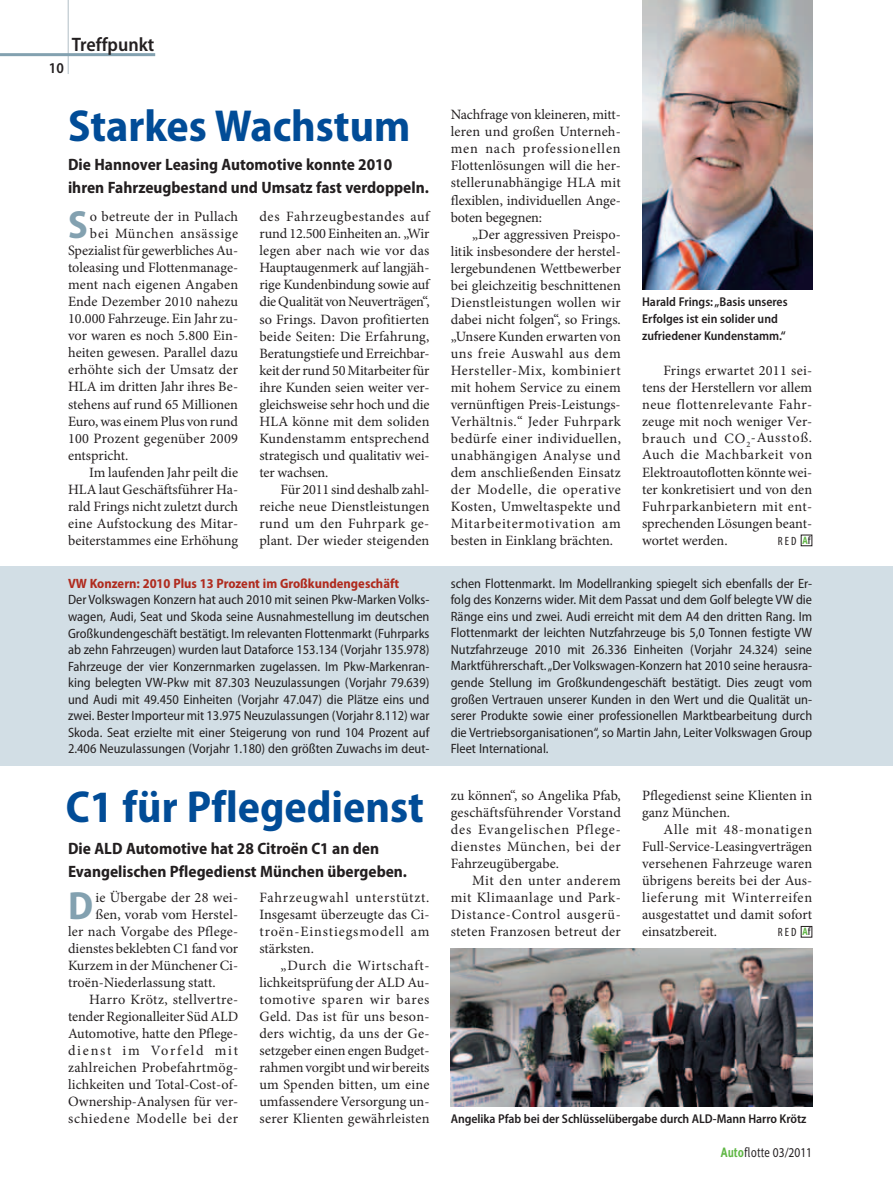
<style>
.page{position:relative;width:893px;height:1187px;background:#fff}
.page>*{position:absolute;margin:0;border:0;box-sizing:border-box;transform-origin:0 0}
.t1{font:700 semi-condensed 45px "Myriad Pro";color:#014c97}
.t2{font:700 semi-condensed 39.45px "Myriad Pro";color:#83a1b0}
.t3{font:600 semi-condensed 19.5px "Myriad Pro";color:#231f20}
.t4{font:700 semi-condensed 16.5px/22.5px "Myriad Pro";color:#231f20}
.t5{font:600 semi-condensed 15px "Myriad Pro";color:#231f20}
.t6{font:14.25px/17px "Minion Pro";letter-spacing:.005em;color:#231f20;text-align:justify}
.t7{font:14.25px "Minion Pro";letter-spacing:.05em;color:#231f20}
.t8{font:14.25px "Minion Pro";letter-spacing:.045em;color:#231f20}
.t9{font:14.25px "Minion Pro";letter-spacing:.12em;color:#231f20}
.t10{font:semi-condensed 13.5px/16.5px "Myriad Pro";color:#231f20;text-align:justify}
.t11{font:700 semi-condensed 13.5px "Myriad Pro";color:#b02b1e}
.t12{font:13.5px "Myriad Pro";color:#231f20;scale:.85 1}
.t13{font:600 semi-condensed 12.75px/17px "Myriad Pro";color:#231f20}
.t14{font:condensed 12px "Myriad Pro";letter-spacing:.17em;color:#231f20}
.s1{font-family:"Meta OT";font-weight:700;font-stretch:normal;font-size:10.5px;color:#60b745}
.s2{font-family:"Meta OT";font-weight:500;font-stretch:normal;font-size:10.5px}
.s3{font-family:"Meta OT";font-weight:700;color:#60b745}
.s4{font-family:"Meta OT"}
</style>
<div class="page">
<hr style="left:68px;top:0;width:1px;height:74px;background:#b1bec6">
<hr style="left:0;top:53px;width:155px;height:3px;background:#83a1b0">
<div style="left:0;top:566px;width:893px;height:199px;background:#d2dee5"></div>
<div style="left:801px;top:926px;width:11px;height:11px;border:1px solid #231f20"></div>
<img style="left:451px;top:948px;width:361px;height:158px">
<div style="left:801px;top:534px;width:11px;height:12px;border:1px solid #231f20"></div>
<img style="left:642px;top:0;width:170px;height:289px">
<p class="t5" style="left:49px;top:60px;width:16px">10</p>
<h3 class="t3" style="left:72px;top:33px;width:84px">Treffpunkt</h3>
<h1 class="t1" style="left:68px;top:101px;width:344px">Starkes Wachstum</h1>
<p class="t4" style="left:68px;top:154px;width:362px">Die Hannover Leasing Automotive konnte 2010 ihren Fahrzeugbestand und Umsatz fast verdoppeln.</p>
<h2 class="t2" style="left:68px;top:203px;width:21px">S</h2>
<p class="t6" style="left:90px;top:208px;width:150px">o betreute der in Pullach</p>
<p class="t8" style="left:90px;top:224px;width:150px">bei München ansässige</p>
<p class="t6" style="left:68px;top:242px;width:172px">Spezialist für gewerbliches Au-</p>
<p class="t6" style="left:68px;top:259px;width:172px">toleasing und Flottenmanage-</p>
<p class="t6" style="left:68px;top:276px;width:172px">ment nach eigenen Angaben</p>
<p class="t6" style="left:68px;top:293px;width:172px">Ende Dezember 2010 nahezu</p>
<p class="t6" style="left:68px;top:310px;width:172px">10.000 Fahrzeuge. Ein Jahr zu-</p>
<p class="t6" style="left:68px;top:327px;width:172px">vor waren es noch 5.800 Ein-</p>
<p class="t6" style="left:68px;top:344px;width:172px">heiten gewesen. Parallel dazu</p>
<p class="t6" style="left:68px;top:361px;width:172px">erhöhte sich der Umsatz der</p>
<p class="t6" style="left:68px;top:378px;width:172px">HLA im dritten Jahr ihres Be-</p>
<p class="t6" style="left:68px;top:395px;width:172px">stehens auf rund 65 Millionen</p>
<p class="t6" style="left:68px;top:412px;width:171px">Euro, was einem Plus von rund</p>
<p class="t6" style="left:68px;top:429px;width:171px">100 Prozent gegenüber 2009</p>
<p class="t6" style="left:68px;top:446px;width:62px">entspricht.</p>
<p class="t6" style="left:89px;top:463px;width:150px">Im laufenden Jahr peilt die</p>
<p class="t6" style="left:68px;top:480px;width:172px">HLA laut Geschäftsführer Ha-</p>
<p class="t6" style="left:68px;top:497px;width:172px">rald Frings nicht zuletzt durch</p>
<p class="t6" style="left:68px;top:514px;width:172px">eine Aufstockung des Mitar-</p>
<p class="t6" style="left:68px;top:531px;width:172px">beiterstammes eine Erhöhung</p>
<p class="t6" style="left:259px;top:208px;width:172px">des Fahrzeugbestandes auf rund 12.500 Einheiten an. „Wir legen aber nach wie vor das Hauptaugenmerk auf langjäh&shy;rige Kundenbindung sowie auf die Qualität von Neuverträgen“, so Frings. Davon profitierten beide Seiten: Die Erfahrung, Beratungstiefe und Erreichbar&shy;keit der rund 50 Mitarbeiter für ihre Kunden seien weiter ver&shy;gleichsweise sehr hoch und die HLA könne mit dem soliden Kundenstamm entsprechend strategisch und qualitativ wei&shy;ter wachsen.</p>
<p class="t6" style="left:259px;top:481px;width:172px;text-indent:21px">Für 2011 sind deshalb zahl&shy;reiche neue Dienstleistungen rund um den Fuhrpark ge&shy;plant. Der wieder steigenden</p>
<p class="t11" style="left:68px;top:576px;width:333px">VW Konzern: 2010 Plus 13 Prozent im Großkundengeschäft</p>
<p class="t10" style="left:68px;top:592px;width:363px">Der Volkswagen Konzern hat auch 2010 mit seinen Pkw-Marken Volks&shy;wagen, Audi, Seat und Skoda seine Ausnahmestellung im deutschen Großkundengeschäft bestätigt. Im relevanten Flottenmarkt (Fuhrparks ab zehn Fahrzeugen) wurden laut Dataforce 153.134 (Vorjahr 135.978)<br>Fahrzeuge der vier Konzernmarken zugelassen. Im Pkw-Markenran&shy;king belegten VW-Pkw mit 87.303 Neuzulassungen (Vorjahr 79.639) und Audi mit 49.450 Einheiten (Vorjahr 47.047) die Plätze eins und zwei. Bester Importeur mit 13.975 Neuzulassungen (Vorjahr 8.112) war Skoda. Seat erzielte mit einer Steigerung von rund 104 Prozent auf 2.406 Neuzulassungen (Vorjahr 1.180) den größten Zuwachs im deut-</p>
<h1 class="t1" style="left:66px;top:781px;width:359px">C1 für Pflegedienst</h1>
<p class="t4" style="left:68px;top:837px;width:341px">Die ALD Automotive hat 28 Citroën C1 an den<br>Evangelischen Pflegedienst München übergeben.</p>
<h2 class="t2" style="left:68px;top:883px;width:27px">D</h2>
<p class="t6" style="left:95px;top:888px;width:144px">ie Übergabe der 28 wei-</p>
<p class="t6" style="left:95px;top:905px;width:144px">ßen, vorab vom Herstel-</p>
<p class="t6" style="left:68px;top:922px;width:172px">ler nach Vorgabe des Pflege-</p>
<p class="t6" style="left:68px;top:940px;width:172px">dienstes beklebten C1 fand vor</p>
<p class="t6" style="left:68px;top:957px;width:172px">Kurzem in der Münchener Ci-</p>
<p class="t6" style="left:68px;top:974px;width:149px">troën-Niederlassung statt.</p>
<p class="t6" style="left:89px;top:991px;width:150px">Harro Krötz, stellvertre-</p>
<p class="t6" style="left:68px;top:1008px;width:172px">tender Regionalleiter Süd ALD</p>
<p class="t6" style="left:68px;top:1025px;width:172px">Automotive, hatte den Pflege-</p>
<p class="t9" style="left:68px;top:1040px;width:171px">dienst im Vorfeld mit</p>
<p class="t6" style="left:68px;top:1059px;width:172px">zahlreichen Probefahrtmög-</p>
<p class="t6" style="left:68px;top:1076px;width:172px">lichkeiten und Total-Cost-of-</p>
<p class="t6" style="left:68px;top:1093px;width:172px">Ownership-Analysen für ver-</p>
<p class="t7" style="left:68px;top:1109px;width:172px">schiedene Modelle bei der</p>
<p class="t6" style="left:259px;top:889px;width:172px">Fahrzeugwahl unterstützt.<br>Insgesamt überzeugte das Ci&shy;troën-Einstiegsmodell am stärksten.</p>
<p class="t6" style="left:259px;top:957px;width:172px;text-indent:21px">„Durch die Wirtschaft&shy;lichkeitsprüfung der ALD Au&shy;tomotive sparen wir bares Geld. Das ist für uns beson&shy;ders wichtig, da uns der Ge&shy;setzgeber einen engen Budget&shy;rahmen vorgibt und wir bereits um Spenden bitten, um eine umfassendere Versorgung un&shy;serer Klienten gewährleisten</p>
<p class="t6" style="left:451px;top:106px;width:172px">Nachfrage von kleineren, mitt&shy;leren und großen Unterneh&shy;men nach professionellen Flottenlösungen will die her&shy;stellerunabhängige HLA mit flexiblen, individuellen Ange&shy;boten begegnen:</p>
<p class="t6" style="left:451px;top:225px;width:172px;text-indent:21px">„Der aggressiven Preispo&shy;litik insbesondere der herstel&shy;lergebundenen Wettbewerber bei gleichzeitig beschnittenen Dienstleistungen wollen wir dabei nicht folgen“, so Frings. „Unsere Kunden erwarten von uns freie Auswahl aus dem Hersteller-Mix, kombiniert mit hohem Service zu einem vernünftigen Preis-Leistungs-Verhältnis.“ Jeder Fuhrpark bedürfe einer individuellen, unabhängigen Analyse und dem anschließenden Einsatz der Modelle, die operative Kosten, Umweltaspekte und Mitarbeitermotivation am besten in Einklang brächten.</p>
<p class="t13" style="left:642px;top:294px;width:147px">Harald Frings: „Basis unseres<br>Erfolges ist ein solider und zufriedener Kundenstamm.“</p>
<p class="t6" style="left:642px;top:362px;width:172px;text-indent:21px">Frings erwartet 2011 sei&shy;tens der Herstellern vor allem neue flottenrelevante Fahr&shy;zeuge mit noch weniger Ver&shy;brauch und CO<sub>2</sub>-Ausstoß.<br>Auch die Machbarkeit von Elektroautoflotten könnte wei&shy;ter konkretisiert und von den Fuhrparkanbietern mit ent&shy;sprechenden Lösungen beant&shy;wortet werden.</p>
<p class="t14" style="left:778px;top:533px;width:34px">RED <span class="s1">A</span><span class="s2">f</span></p>
<p class="t10" style="left:451px;top:575px;width:363px">schen Flottenmarkt. Im Modellranking spiegelt sich ebenfalls der Er&shy;folg des Konzerns wider. Mit dem Passat und dem Golf belegte VW die Ränge eins und zwei. Audi erreicht mit dem A4 den dritten Rang. Im Flottenmarkt der leichten Nutzfahrzeuge bis 5,0 Tonnen festigte VW Nutzfahrzeuge 2010 mit 26.336 Einheiten (Vorjahr 24.324) seine Marktführerschaft. „Der Volkswagen-Konzern hat 2010 seine herausra&shy;gende Stellung im Großkundengeschäft bestätigt. Dies zeugt vom großen Vertrauen unserer Kunden in den Wert und die Qualität un&shy;serer Produkte sowie einer professionellen Marktbearbeitung durch die Vertriebsorganisationen“, so Martin Jahn, Leiter Volkswagen Group Fleet International.</p>
<p class="t6" style="left:451px;top:787px;width:172px">zu können“, so Angelika Pfab, geschäftsführender Vorstand des Evangelischen Pflege&shy;dienstes München, bei der Fahrzeugübergabe.</p>
<p class="t6" style="left:451px;top:872px;width:172px;text-indent:21px">Mit den unter anderem mit Klimaanlage und Park-Distance-Control ausgerü&shy;steten Franzosen betreut der</p>
<p class="t6" style="left:642px;top:787px;width:172px">Pflegedienst seine Klienten in ganz München.</p>
<p class="t6" style="left:642px;top:821px;width:172px;text-indent:21px">Alle mit 48-monatigen Full-Service-Leasingverträgen versehenen Fahrzeuge waren übrigens bereits bei der Aus&shy;lieferung mit Winterreifen ausgestattet und damit sofort einsatzbereit.</p>
<p class="t14" style="left:778px;top:924px;width:34px">RED <span class="s1">A</span><span class="s2">f</span></p>
<p class="t13" style="left:451px;top:1110px;width:357px">Angelika Pfab bei der Schlüsselübergabe durch ALD-Mann Harro Krötz</p>
<p class="t12" style="left:721px;top:1144px;width:109px"><span class="s3">Auto</span><span class="s4">flotte</span> 03/2011</p>
</div>
